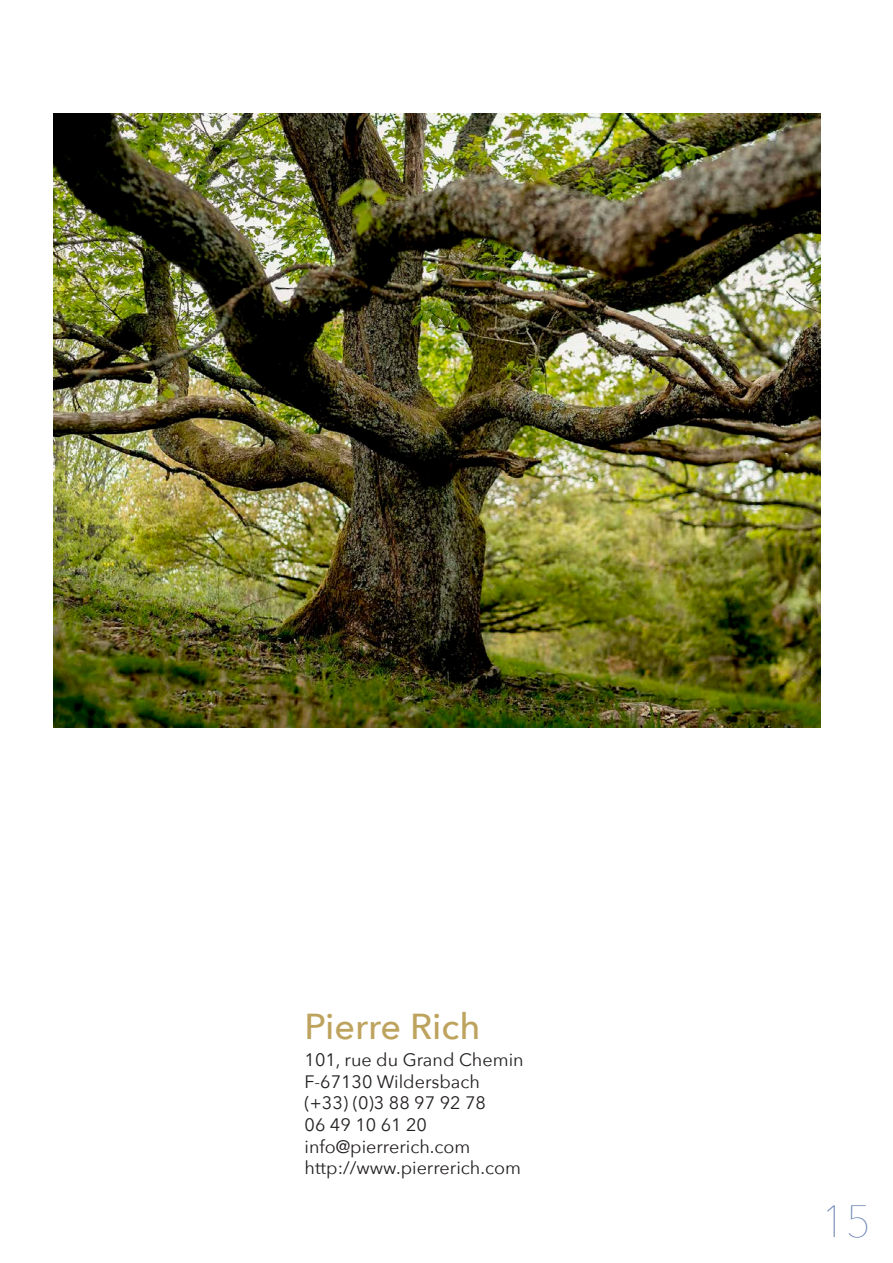
<style>
.page{position:relative;width:893px;height:1263px;background:#fff}
.page>*{position:absolute;margin:0;border:0;box-sizing:border-box;transform-origin:0 0}
.t1{font:200 45px "Avenir Next";color:#657fb0}
.t2{font:500 36px "Avenir Next";color:#bda35d}
.t3{font:18px/21.6px "Avenir Next";color:#231f20}
</style>
<div class="page">
<img style="left:54px;top:113px;width:767px;height:614px">
<h2 class="t2" style="left:305px;top:995px;width:177px">Pierre Rich</h2>
<p class="t3" style="left:305px;top:1048px;width:221px">101, rue du Grand Chemin<br>F-67130 Wildersbach (+33) (0)3 88 97 92 78<br>06 49 10 61 20 info@pierrerich.com http://www.pierrerich.com</p>
<h1 class="t1" style="left:821px;top:1183px;width:52px">15</h1>
</div>
